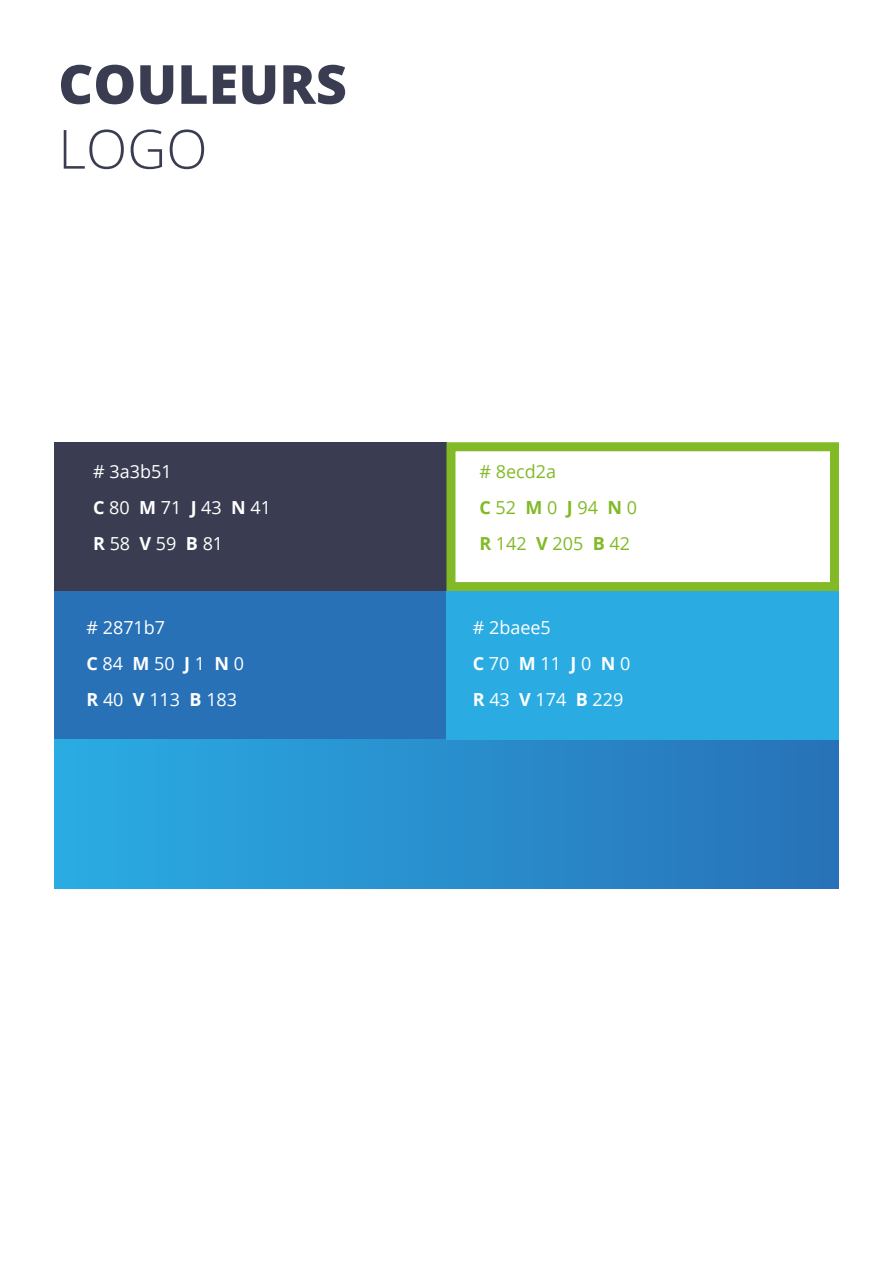
<style>
.page{position:relative;width:893px;height:1263px;background:#fff}
.page>*{position:absolute;margin:0;border:0;box-sizing:border-box;transform-origin:0 0}
.t1{font:800 54px "Open Sans";color:#3a3d51}
.t2{font:300 54px "Open Sans";color:#3a3d51}
.t3{font:18px "Open Sans";color:#fff}
.t4{font:18px "Open Sans";color:#81ba26}
.s1{font-weight:700}
</style>
<div class="page">
<div style="left:54px;top:442px;width:392px;height:149px;background:#3a3d51"></div>
<div style="left:54px;top:591px;width:392px;height:149px;background:#2871b7"></div>
<div style="left:54px;top:740px;width:785px;height:149px;background:linear-gradient(to right,#2aace3,#2871b7)"></div>
<div style="left:446px;top:442px;width:393px;height:149px;border:9px solid #81ba26"></div>
<div style="left:446px;top:591px;width:393px;height:149px;background:#2aace3"></div>
<p class="t1" style="left:58px;top:43px;width:290px">COULEURS</p>
<p class="t2" style="left:58px;top:112px;width:151px">LOGO</p>
<p class="t3" style="left:93px;top:459px;width:80px"># 3a3b51</p>
<p class="t3" style="left:93px;top:495px;width:179px"><span class="s1">C</span> 80 <span class="s1">M</span> 71 <span class="s1">J</span> 43 <span class="s1">N</span> 41</p>
<p class="t3" style="left:93px;top:531px;width:132px"><span class="s1">R</span> 58 <span class="s1">V</span> 59 <span class="s1">B</span> 81</p>
<p class="t3" style="left:86px;top:615px;width:80px"># 2871b7</p>
<p class="t3" style="left:86px;top:651px;width:159px"><span class="s1">C</span> 84 <span class="s1">M</span> 50 <span class="s1">J</span> 1 <span class="s1">N</span> 0</p>
<p class="t3" style="left:86px;top:687px;width:152px"><span class="s1">R</span> 40 <span class="s1">V</span> 113 <span class="s1">B</span> 183</p>
<p class="t4" style="left:479px;top:459px;width:78px"># 8ecd2a</p>
<p class="t4" style="left:479px;top:495px;width:159px"><span class="s1">C</span> 52 <span class="s1">M</span> 0 <span class="s1">J</span> 94 <span class="s1">N</span> 0</p>
<p class="t4" style="left:479px;top:531px;width:152px"><span class="s1">R</span> 142 <span class="s1">V</span> 205 <span class="s1">B</span> 42</p>
<p class="t3" style="left:473px;top:615px;width:80px"># 2baee5</p>
<p class="t3" style="left:473px;top:651px;width:159px"><span class="s1">C</span> 70 <span class="s1">M</span> 11 <span class="s1">J</span> 0 <span class="s1">N</span> 0</p>
<p class="t3" style="left:473px;top:687px;width:152px"><span class="s1">R</span> 43 <span class="s1">V</span> 174 <span class="s1">B</span> 229</p>
</div>
